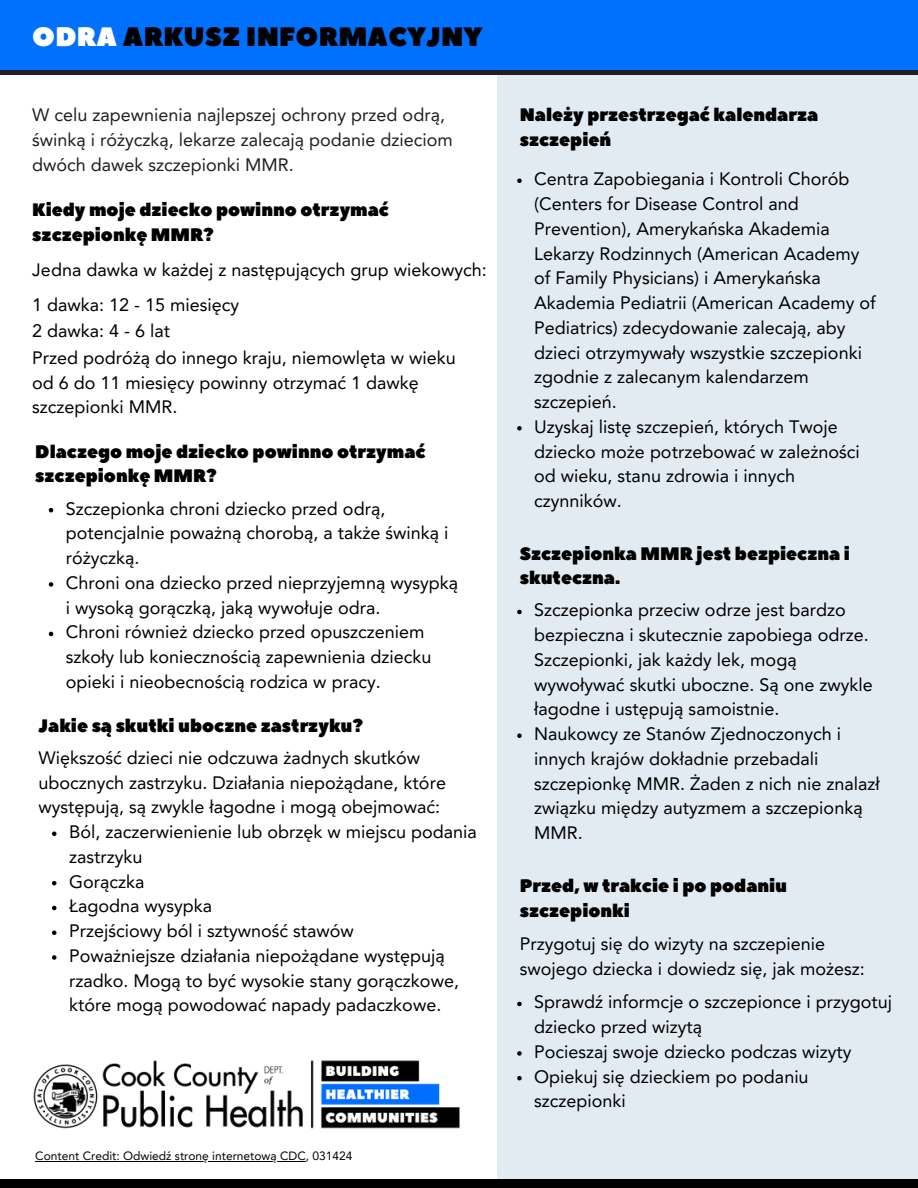
<style>
.page{position:relative;width:918px;height:1188px;background:#fff}
.page>*{position:absolute;margin:0;border:0;box-sizing:border-box;transform-origin:0 0}
.t1{font:26.55px "Peace Sans";letter-spacing:.01em;color:#000}
.t2{font:18px/24.8px "Avenir LT Pro";color:#000}
.t3{font:18px/24.8px "Peace Sans";color:#000}
.t4{font:18px/24.8px "Avenir LT Pro";color:#231f20}
.t5{font:12px "Avenir LT Pro";color:#000}
.s1{color:#fff}
</style>
<div class="page">
<div style="left:497px;top:64px;width:421px;height:1124px;background:#e3ebf2"></div>
<div style="left:0;top:0;width:918px;height:72px;background:#0070ff"></div>
<div style="left:0;top:1180px;width:918px;height:8px;background:#000"></div>
<img style="left:33px;top:1060px;width:427px;height:69px">
<hr style="left:0;top:70px;width:918px;height:4px;background:#231f20">
<svg style="left:49px;top:508px;width:4px;height:4px"></svg>
<svg style="left:49px;top:582px;width:4px;height:5px"></svg>
<svg style="left:49px;top:632px;width:4px;height:4px"></svg>
<svg style="left:52px;top:831px;width:5px;height:5px"></svg>
<svg style="left:52px;top:881px;width:5px;height:4px"></svg>
<svg style="left:52px;top:906px;width:5px;height:4px"></svg>
<svg style="left:52px;top:930px;width:5px;height:5px"></svg>
<svg style="left:52px;top:955px;width:5px;height:5px"></svg>
<svg style="left:517px;top:1002px;width:5px;height:4px"></svg>
<svg style="left:517px;top:1051px;width:5px;height:5px"></svg>
<svg style="left:517px;top:1076px;width:5px;height:4px"></svg>
<svg style="left:517px;top:610px;width:5px;height:4px"></svg>
<svg style="left:517px;top:733px;width:5px;height:5px"></svg>
<svg style="left:517px;top:179px;width:5px;height:4px"></svg>
<svg style="left:517px;top:426px;width:5px;height:5px"></svg>
<hr style="left:35px;top:1161px;width:271px;height:1px;background:#000">
<p class="t1" style="left:32px;top:20px;width:452px"><span class="s1">ODRA</span> ARKUSZ INFORMACYJNY</p>
<h2 class="t4" style="left:32px;top:104px;width:422px">W celu zapewnienia najlepszej ochrony przed odrą, świnką i różyczką, lekarze zalecają podanie dzieciom dwóch dawek szczepionki MMR.</h2>
<p class="t3" style="left:32px;top:198px;width:358px">Kiedy moje dziecko powinno otrzymać szczepionkę MMR?</p>
<h2 class="t2" style="left:32px;top:259px;width:456px">Jedna dawka w każdej z następujących grup wiekowych:</h2>
<p class="t2" style="left:32px;top:293px;width:425px;line-height:26.4px">1 dawka: 12 - 15 miesięcy<br>2 dawka: 4 - 6 lat<br>Przed podróżą do innego kraju, niemowlęta w wieku</p>
<p class="t2" style="left:32px;top:372px;width:388px">od 6 do 11 miesięcy powinny otrzymać 1 dawkę szczepionki MMR.</p>
<p class="t3" style="left:35px;top:439px;width:392px">Dlaczego moje dziecko powinno otrzymać szczepionkę MMR?</p>
<h2 class="t2" style="left:66px;top:498px;width:384px">Szczepionka chroni dziecko przed odrą, potencjalnie poważną chorobą, a także świnką i różyczką.</h2>
<p class="t2" style="left:66px;top:572px;width:394px">Chroni ona dziecko przed nieprzyjemną wysypką i wysoką gorączką, jaką wywołuje odra.</p>
<p class="t2" style="left:66px;top:621px;width:367px">Chroni również dziecko przed opuszczeniem szkoły lub koniecznością zapewnienia dziecku opieki i nieobecnością rodzica w pracy.</p>
<h2 class="t3" style="left:39px;top:714px;width:326px">Jakie są skutki uboczne zastrzyku?</h2>
<h2 class="t2" style="left:39px;top:747px;width:409px">Większość dzieci nie odczuwa żadnych skutków ubocznych zastrzyku. Działania niepożądane, które występują, są zwykle łagodne i mogą obejmować:</h2>
<p class="t2" style="left:69px;top:821px;width:409px">Ból, zaczerwienienie lub obrzęk w miejscu podania zastrzyku</p>
<p class="t2" style="left:69px;top:871px;width:77px">Gorączka</p>
<p class="t2" style="left:69px;top:896px;width:145px">Łagodna wysypka</p>
<p class="t2" style="left:69px;top:920px;width:286px">Przejściowy ból i sztywność stawów</p>
<h2 class="t2" style="left:69px;top:945px;width:391px">Poważniejsze działania niepożądane występują rzadko. Mogą to być wysokie stany gorączkowe, które mogą powodować napady padaczkowe.</h2>
<p class="t5" style="left:35px;top:1151px;width:319px">Content Credit: Odwiedź stronę internetową CDC, 031424</p>
<p class="t3" style="left:520px;top:103px;width:300px">Należy przestrzegać kalendarza szczepień</p>
<p class="t2" style="left:534px;top:168px;width:343px">Centra Zapobiegania i Kontroli Chorób (Centers for Disease Control and Prevention), Amerykańska Akademia Lekarzy Rodzinnych (American Academy of Family Physicians) i Amerykańska Akademia Pediatrii (American Academy of Pediatrics) zdecydowanie zalecają, aby dzieci otrzymywały wszystkie szczepionki zgodnie z zalecanym kalendarzem szczepień.</p>
<p class="t2" style="left:534px;top:416px;width:327px">Uzyskaj listę szczepień, których Twoje dziecko może potrzebować w zależności od wieku, stanu zdrowia i innych czynników.</p>
<p class="t3" style="left:520px;top:542px;width:332px">Szczepionka MMR jest bezpieczna i skuteczna.</p>
<p class="t2" style="left:534px;top:599px;width:340px">Szczepionka przeciw odrze jest bardzo bezpieczna i skutecznie zapobiega odrze.<br>Szczepionki, jak każdy lek, mogą wywoływać skutki uboczne. Są one zwykle łagodne i ustępują samoistnie.</p>
<h2 class="t2" style="left:534px;top:723px;width:347px">Naukowcy ze Stanów Zjednoczonych i innych krajów dokładnie przebadali szczepionkę MMR. Żaden z nich nie znalazł związku między autyzmem a szczepionką<br>MMR.</h2>
<h2 class="t3" style="left:520px;top:874px;width:269px">Przed, w trakcie i po podaniu szczepionki</h2>
<h2 class="t2" style="left:520px;top:933px;width:347px">Przygotuj się do wizyty na szczepienie swojego dziecka i dowiedz się, jak możesz:</h2>
<h2 class="t2" style="left:534px;top:991px;width:359px">Sprawdź informcje o szczepionce i przygotuj dziecko przed wizytą</h2>
<p class="t2" style="left:534px;top:1041px;width:319px">Pocieszaj swoje dziecko podczas wizyty</p>
<p class="t2" style="left:534px;top:1066px;width:276px">Opiekuj się dzieckiem po podaniu szczepionki</p>
</div>
